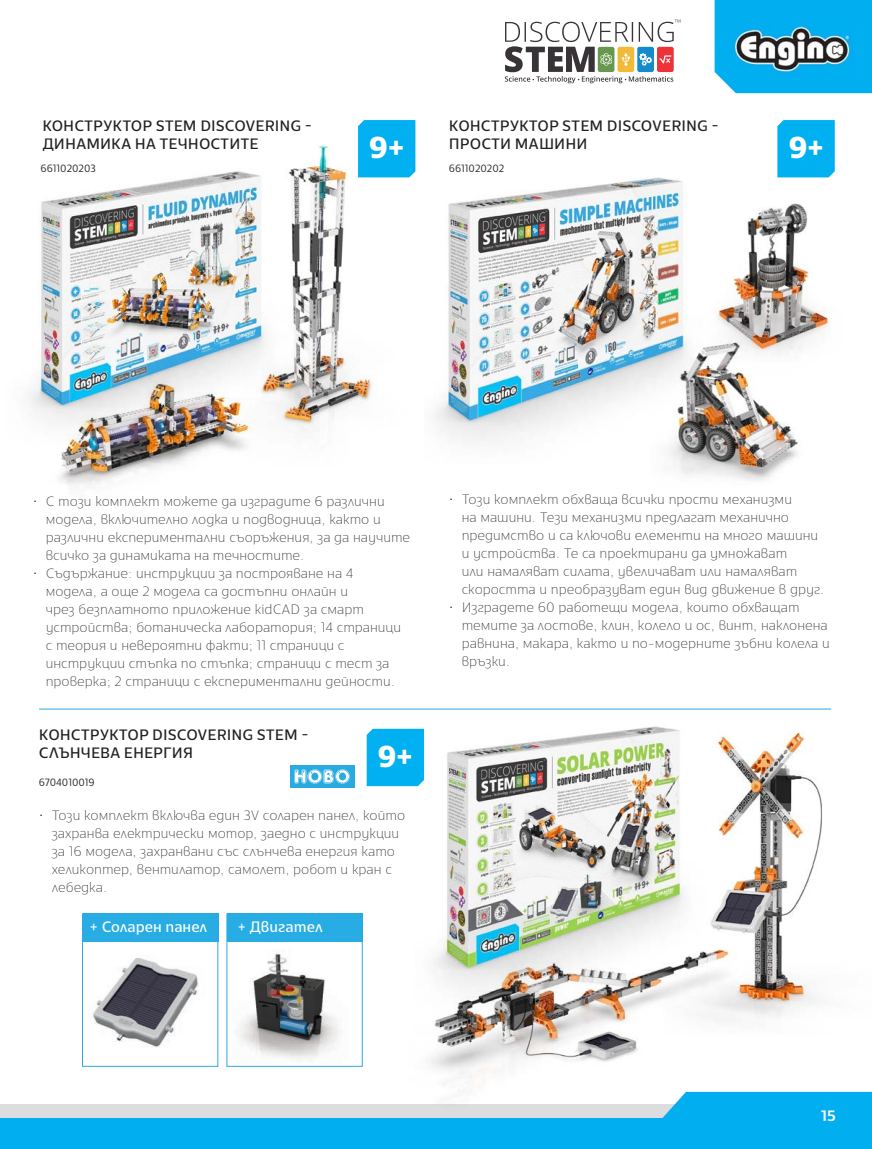
<style>
.page{position:relative;width:872px;height:1149px;background:#fff}
.page>*{position:absolute;margin:0;border:0;box-sizing:border-box;transform-origin:0 0}
.Title__33{font:700 30px "Cormac";color:#fff}
.Title__33-2{font:15px/18px "Cormac";color:#231f20}
.Title__33-3{font:15px "Cormac";color:#fff}
.t1{font:500 15px "Cormac";color:#fff}
.t2{font:100 13.5px/18px "Cormac";color:#231f20}
.Art_Nomer_33{font:300 10.5px "Cormac";color:#231f20;scale:.95 1}
</style>
<div class="page">
<div style="left:0;top:1104px;width:721px;height:25px;background:#dcdddf"></div>
<div style="left:766px;top:1091px;width:106px;height:27px;background:#01aef0"></div>
<div style="left:714px;top:0;width:158px;height:93px;background:#01aef0"></div>
<div style="left:0;top:1118px;width:872px;height:30px;background:#01aef0"></div>
<img style="left:726px;top:23px;width:133px;height:54px">
<img style="left:415px;top:726px;width:248px;height:97px">
<img style="left:29px;top:189px;width:95px;height:217px">
<img style="left:32px;top:306px;width:93px;height:179px">
<img style="left:124px;top:120px;width:292px;height:353px">
<img style="left:435px;top:177px;width:234px;height:264px">
<img style="left:651px;top:317px;width:147px;height:164px">
<img style="left:669px;top:177px;width:162px;height:199px">
<div style="left:777px;top:120px;width:57px;height:57px;background:#00b0f0"></div>
<div style="left:358px;top:120px;width:57px;height:57px;background:#00b0f0"></div>
<hr style="left:39px;top:708px;width:792px;height:1px;background:#2baae1">
<img style="left:429px;top:823px;width:337px;height:295px">
<img style="left:663px;top:727px;width:159px;height:307px">
<div style="left:367px;top:728px;width:57px;height:58px;background:#00b0f0"></div>
<div style="left:227px;top:913px;width:136px;height:28px;background:#27ade3"></div>
<div style="left:83px;top:913px;width:135px;height:28px;background:#27ade3"></div>
<img style="left:91px;top:957px;width:108px;height:91px">
<img style="left:233px;top:952px;width:121px;height:115px">
<div style="left:226px;top:913px;width:137px;height:153px;border:1px solid #29abe2"></div>
<div style="left:82px;top:913px;width:136px;height:153px;border:1px solid #29abe2"></div>
<svg style="left:505px;top:19px;width:175px;height:64px"></svg>
<div style="left:290px;top:765px;width:64px;height:22px;background:#29abe2"></div>
<svg style="left:294px;top:769px;width:56px;height:14px"></svg>
<p class="Title__33-2" style="left:42px;top:117px;width:271px">КОНСТРУКТОР STEM DISCOVERING -<br>ДИНАМИКА НА ТЕЧНОСТИТЕ</p>
<p class="Art_Nomer_33" style="left:41px;top:162px;width:60px">6611020203</p>
<p class="Title__33" style="left:369px;top:127px;width:36px">9+</p>
<p class="Title__33-2" style="left:449px;top:117px;width:271px">КОНСТРУКТОР STEM DISCOVERING -<br>ПРОСТИ МАШИНИ</p>
<p class="Art_Nomer_33" style="left:449px;top:162px;width:60px">6611020202</p>
<p class="Title__33" style="left:788px;top:127px;width:36px">9+</p>
<p class="t2" style="left:46px;top:492px;width:366px;text-indent:-13px">• С този комплект можете да изградите 6 различни модела, включително лодка и подводница, както и различни експериментални съоръжения, за да научите всичко за динамиката на течностите.</p>
<p class="t2" style="left:46px;top:564px;width:357px;text-indent:-13px">• Съдържание: инструкции за построяване на 4 модела, а още 2 модела са достъпни онлайн и<br>чрез безплатното приложение kidCAD за смарт устройства; ботаническа лаборатория; 14 страници с теория и невероятни факти; 11 страници с инструкции стъпка по стъпка; страници с тест за проверка; 2 страници с експериментални дейности.</p>
<p class="Title__33-2" style="left:39px;top:725px;width:271px">КОНСТРУКТОР DISCOVERING STEM -<br>СЛЪНЧЕВА ЕНЕРГИЯ</p>
<p class="Art_Nomer_33" style="left:39px;top:775px;width:60px">6704010019</p>
<p class="Title__33" style="left:378px;top:736px;width:36px">9+</p>
<p class="t2" style="left:52px;top:805px;width:355px;text-indent:-13px">• Този комплект включва един 3V соларен панел, който захранва електрически мотор, заедно с инструкции за 16 модела, захранвани със слънчева енергия като хеликоптер, вентилатор, самолет, робот и кран с лебедка.</p>
<p class="Title__33-3" style="left:90px;top:916px;width:119px">+ Соларен панел</p>
<p class="Title__33-3" style="left:238px;top:916px;width:86px">+ Двигател</p>
<p class="t2" style="left:462px;top:490px;width:364px;text-indent:-13px">• Този комплект обхваща всички прости механизми<br>на машини. Тези механизми предлагат механично предимство и са ключови елементи на много машини и устройства. Те са проектирани да умножават<br>или намаляват силата, увеличават или намаляват скоростта и преобразуват един вид движение в друг.</p>
<p class="t2" style="left:462px;top:598px;width:369px;text-indent:-13px">• Изградете 60 работещи модела, които обхващат темите за лостове, клин, колело и ос, винт, наклонена равнина, макара, както и по-модерните зъбни колела и връзки.</p>
<p class="t1" style="left:821px;top:1105px;width:16px">15</p>
</div>
